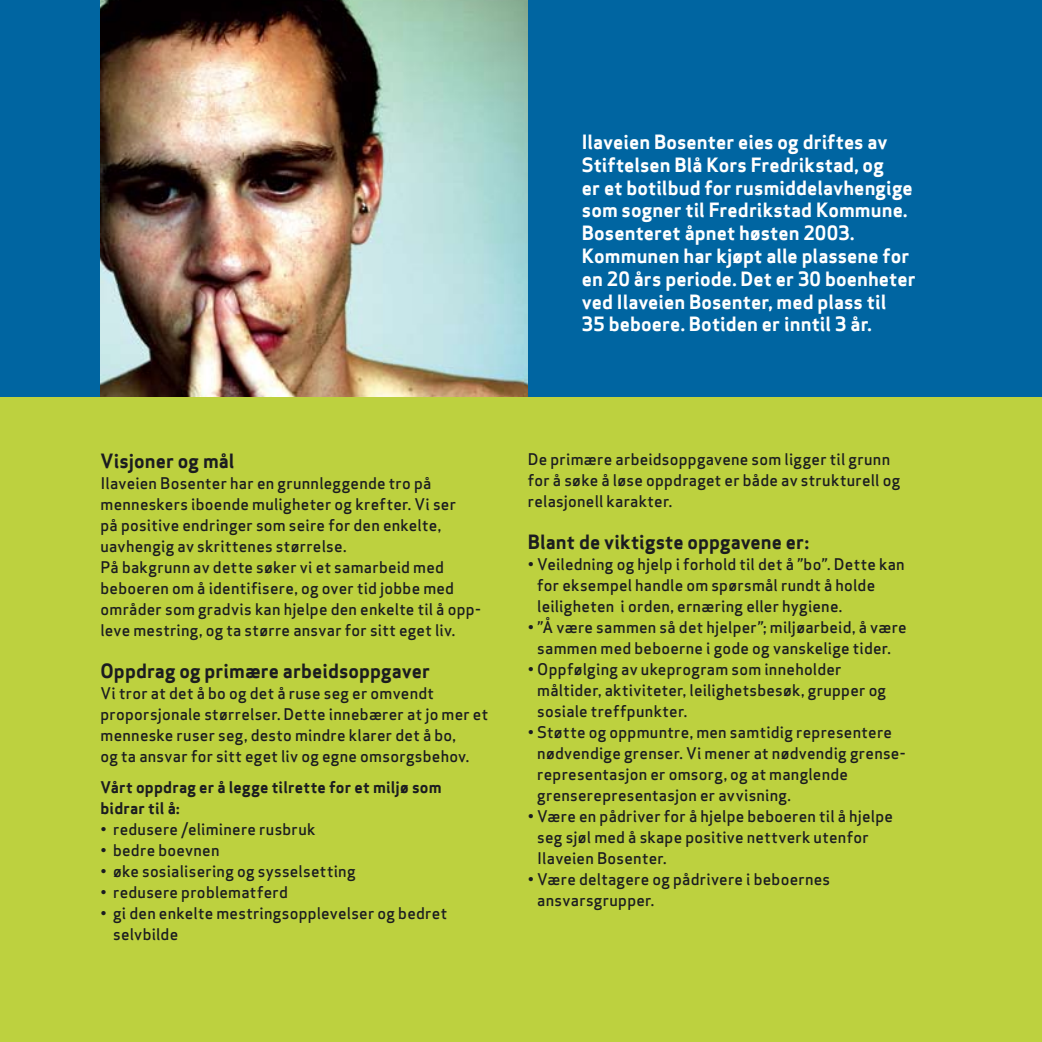
<style>
.page{position:relative;width:1042px;height:1042px;background:#bdd13f}
.page>*{position:absolute;margin:0;border:0;box-sizing:border-box;transform-origin:0 0}
.t1{font:19.25px/22.8px "Apex Sans Bold T";letter-spacing:.005em;color:#fff}
.t2{font:19.25px "Apex Sans Bold T";letter-spacing:.005em;color:#1b1c20}
.t3{font:15.75px/21px "Apex Sans Medium T";letter-spacing:.015em;color:#1b1c20}
.t4{font:15.75px/21px "Apex Sans Bold T";letter-spacing:.015em;color:#1b1c20}
</style>
<div class="page">
<div style="left:0;top:0;width:1042px;height:397px;background:#0065a1"></div>
<img style="left:101px;top:0;width:426px;height:397px">
<p class="t1" style="left:582px;top:131px;width:335px">Ilaveien Bosenter eies og driftes av Stiftelsen Blå Kors Fredrikstad, og<br>er et botilbud for rusmiddelavhengige som sogner til Fredrikstad Kommune.<br>Bosenteret åpnet høsten 2003.<br>Kommunen har kjøpt alle plassene for en 20 års periode. Det er 30 boenheter ved Ilaveien Bosenter, med plass til<br>35 beboere. Botiden er inntil 3 år.</p>
<p class="t2" style="left:100px;top:448px;width:136px">Visjoner og mål</p>
<p class="t3" style="left:100px;top:472px;width:382px">Ilaveien Bosenter har en grunnleggende tro på menneskers iboende muligheter og krefter. Vi ser<br>på positive endringer som seire for den enkelte, uavhengig av skrittenes størrelse.<br>På bakgrunn av dette søker vi et samarbeid med beboeren om å identifisere, og over tid jobbe med områder som gradvis kan hjelpe den enkelte til å opp-- leve mestring, og ta større ansvar for sitt eget liv.</p>
<p class="t2" style="left:100px;top:658px;width:331px">Oppdrag og primære arbeidsoppgaver</p>
<p class="t3" style="left:100px;top:682px;width:389px">Vi tror at det å bo og det å ruse seg er omvendt pro-por-sjonale størrelser. Dette innebærer at jo mer et menneske ruser seg, desto mindre klarer det å bo,<br>og ta ansvar for sitt eget liv og egne omsorgsbehov.</p>
<p class="t4" style="left:100px;top:777px;width:343px">Vårt oppdrag er å legge tilrette for et miljø som bidrar til å:</p>
<p class="t3" style="left:100px;top:819px;width:216px">• redusere /eliminere rusbruk</p>
<p class="t3" style="left:100px;top:840px;width:121px">• bedre boevnen</p>
<p class="t3" style="left:100px;top:861px;width:257px">• øke sosialisering og sysselsetting</p>
<p class="t3" style="left:100px;top:882px;width:189px">• redusere problem-atferd</p>
<p class="t3" style="left:113px;top:903px;width:335px;text-indent:-13px">• gi den enkelte mestringsopp-levelser og bedret selvbilde</p>
<p class="t3" style="left:528px;top:448px;width:374px">De primære arbeidsoppgavene som ligger til grunn for å søke å løse oppdraget er både av strukturell og relasjonell karakter.</p>
<p class="t2" style="left:528px;top:529px;width:283px">Blant de viktigste oppgavene er:</p>
<p class="t3" style="left:537px;top:553px;width:369px;text-indent:-9px">• Veiledning og hjelp i forhold til det å ”bo”. Dette kan for eksempel handle om spørsmål rundt å holde leiligheten i orden, ernæring eller hygiene.</p>
<p class="t3" style="left:528px;top:616px;width:380px;text-align:center">• ”Å være sammen så det hjelper”; miljø-arbeid, å være sammen med beboerne i gode og vanskelige tider.</p>
<p class="t3" style="left:537px;top:658px;width:350px;text-indent:-9px">• Oppfølging av ukeprogram som inneholder måltider, aktiviteter, leilighetsbesøk, grupper og sosiale treffpunkter.</p>
<p class="t3" style="left:537px;top:721px;width:370px;text-indent:-9px">• Støtte og oppmuntre, men samtidig representere nødvendige grenser. Vi mener at nødvendig grense-- representasjon er omsorg, og at manglende grenserepresen-tasjon er avvisning.</p>
<p class="t3" style="left:537px;top:805px;width:357px;text-indent:-9px">• Være en pådriver for å hjelpe beboeren til å hjelpe seg sjøl med å skape positive nettverk utenfor<br>Ilaveien Bosenter.</p>
<p class="t3" style="left:537px;top:868px;width:294px;text-indent:-9px">• Være deltagere og pådrivere i beboernes ansvarsgrupper.</p>
</div>
